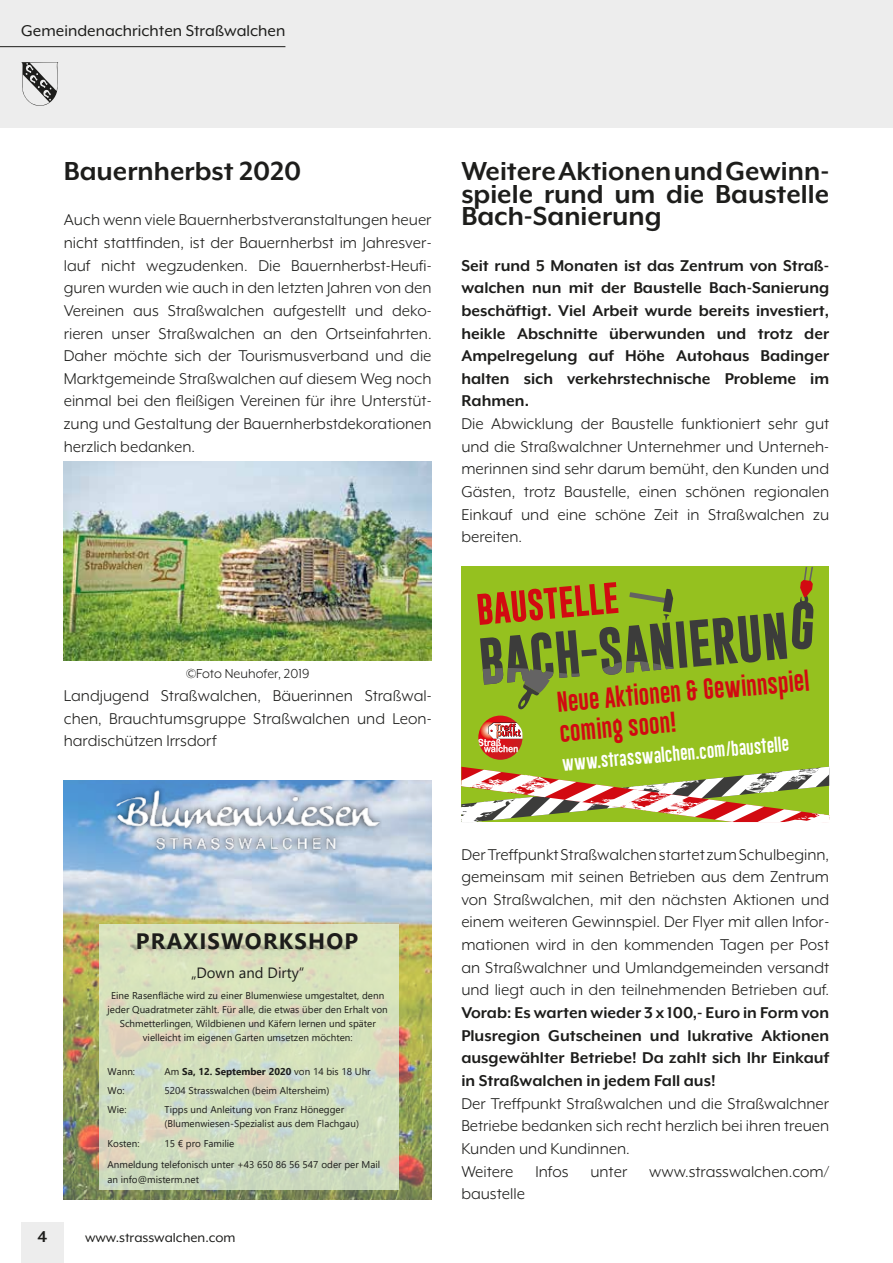
<style>
.page{position:relative;width:893px;height:1263px;background:#fff}
.page>*{position:absolute;margin:0;border:0;box-sizing:border-box;transform-origin:0 0}
.t1{font:700 30px/22.6px "Mr Eaves XL Mod OT";color:#1d1d1b;text-align:justify}
.t2{font:700 22.2px "Segoe UI";letter-spacing:.055em;color:#1d1d1b}
.t3{font:21px/30px "Gobold Lowplus";color:#d10a11}
.t4{font:18px/22.6px "Mr Eaves XL Mod OT";color:#1d1d1b;text-align:justify}
.t5{font:700 18px/22.6px "Mr Eaves XL Mod OT";color:#1d1d1b;text-align:justify}
.t6{font:18px "Mr Eaves XL Mod OT";color:#1d1d1b}
.t7{font:15px "Gobold Lowplus";color:#fff}
.t8{font:15px "Mr Eaves XL Mod OT";color:#1d1d1b}
.t9{font:15px "Mr Eaves XL Mod OT";color:#1d1d1b}
.t10{font:14.85px "Segoe UI";color:#1d1d1b}
.t11{font:9.9px/14.2px "Segoe UI";color:#1d1d1b}
.t12{font:700 9.9px "Segoe UI";letter-spacing:.005em;color:#1d1d1b}
.s1{font-weight:400}
</style>
<div class="page">
<div style="left:0;top:0;width:893px;height:128px;background:#ededed"></div>
<hr style="left:0;top:46px;width:285px;height:1px;background:#1d1d1b">
<div style="left:21px;top:1222px;width:43px;height:41px;background:#ededed"></div>
<svg style="left:21px;top:62px;width:37px;height:44px"></svg>
<div style="left:461px;top:567px;width:368px;height:255px;background:#95c11f"></div>
<svg style="left:477px;top:567px;width:337px;height:143px"></svg>
<svg style="left:461px;top:766px;width:368px;height:56px"></svg>
<svg style="left:478px;top:715px;width:44px;height:45px"></svg>
<svg style="left:478px;top:722px;width:45px;height:30px"></svg>
<img style="left:64px;top:461px;width:368px;height:200px">
<img style="left:64px;top:781px;width:368px;height:418px">
<div style="left:99px;top:924px;width:299px;height:266px;background:#e2f0d9;opacity:.8"></div>
<img style="left:105px;top:938px;width:290px;height:19px">
<img style="left:98px;top:781px;width:295px;height:97px">
<img style="left:108px;top:781px;width:276px;height:88px">
<p class="t6" style="left:21px;top:21px;width:266px">Gemeindenachrichten Straßwalchen</p>
<h1 class="t1" style="left:64px;top:160px;width:239px">Bauernherbst 2020</h1>
<p class="t4" style="left:64px;top:209px;width:369px">Auch wenn viele Bauernherbstveranstaltungen heuer nicht stattfinden, ist der Bauernherbst im Jahresver&shy;lauf nicht wegzudenken. Die Bauernherbst-Heufi&shy;guren wurden wie auch in den letzten Jahren von den Vereinen aus Straßwalchen aufgestellt und deko&shy;rieren unser Straßwalchen an den Ortseinfahrten.<br>Daher möchte sich der Tourismusverband und die Marktgemeinde Straßwalchen auf diesem Weg noch einmal bei den fleißigen Vereinen für ihre Unterstüt&shy;zung und Gestaltung der Bauernherbstdekorationen herzlich bedanken.</p>
<h1 class="t1" style="left:461px;top:160px;width:369px">Weitere Aktionen und Gewinn&shy;spiele rund um die Baustelle Bach-Sanierung</h1>
<p class="t5" style="left:461px;top:254px;width:369px">Seit rund 5 Monaten ist das Zentrum von Straß&shy;walchen nun mit der Baustelle Bach-Sanierung beschäftigt. Viel Arbeit wurde bereits investiert, heikle Abschnitte überwunden und trotz der Ampelregelung auf Höhe Autohaus Badinger halten sich verkehrstechnische Probleme im Rahmen.</p>
<p class="t4" style="left:461px;top:412px;width:369px">Die Abwicklung der Baustelle funktioniert sehr gut und die Straßwalchner Unternehmer und Unterneh&shy;merinnen sind sehr darum bemüht, den Kunden und Gästen, trotz Baustelle, einen schönen regionalen Einkauf und eine schöne Zeit in Straßwalchen zu bereiten.</p>
<p class="t9" style="left:186px;top:666px;width:125px">©Foto Neuhofer, 2019</p>
<p class="t4" style="left:64px;top:684px;width:369px">Landjugend Straßwalchen, Bäuerinnen Straßwal&shy;chen, Brauchtumsgruppe Straßwalchen und Leon&shy;hardischützen Irrsdorf</p>
<p class="t3" style="left:556px;top:689px;width:255px;rotate:-5deg">Neue Aktionen &amp; Gewinnspiel coming soon!</p>
<p class="t7" style="left:561px;top:754px;width:229px;rotate:-5deg">www.strasswalchen.com/baustelle</p>
<p class="t2" style="left:136px;top:925px;width:224px">PRAXISWORKSHOP</p>
<p class="t10" style="left:191px;top:961px;width:115px">„Down and Dirty“</p>
<p class="t11" style="left:108px;top:987px;width:282px;text-align:center">Eine Rasenfläche wird zu einer Blumenwiese umgestaltet, denn jeder Quadratmeter zählt. Für alle, die etwas über den Erhalt von Schmetterlingen, Wildbienen und Käfern lernen und später vielleicht im eigenen Garten umsetzen möchten:</p>
<p class="t11" style="left:108px;top:1064px;width:29px">Wann:</p>
<p class="t12" style="left:165px;top:1064px;width:208px"><span class="s1">Am</span> Sa, 12. September 2020 <span class="s1">von 14 bis 18 Uhr</span></p>
<p class="t11" style="left:108px;top:1083px;width:19px">Wo:</p>
<p class="t11" style="left:165px;top:1083px;width:166px">5204 Strasswalchen (beim Altersheim)</p>
<p class="t11" style="left:108px;top:1102px;width:20px">Wie:</p>
<p class="t11" style="left:165px;top:1102px;width:196px">Tipps und Anleitung von Franz Hönegger (Blumenwiesen-Spezialist aus dem Flachgau)</p>
<p class="t11" style="left:108px;top:1135px;width:33px">Kosten:</p>
<p class="t11" style="left:108px;top:1132px;width:274px;line-height:21.6px;text-indent:57px">15 € pro Familie<br>Anmeldung telefonisch unter +43 650 86 56 547 oder per Mail</p>
<p class="t11" style="left:108px;top:1171px;width:93px">an info@misterm.net</p>
<p class="t5" style="left:38px;top:1225px;width:11px">4</p>
<p class="t8" style="left:85px;top:1230px;width:152px">www.strasswalchen.com</p>
<p class="t4" style="left:461px;top:843px;width:369px">Der Treffpunkt Straßwalchen startet zum Schulbeginn, gemeinsam mit seinen Betrieben aus dem Zentrum von Straßwalchen, mit den nächsten Aktionen und einem weiteren Gewinnspiel. Der Flyer mit allen Infor&shy;mationen wird in den kommenden Tagen per Post an Straßwalchner und Umlandgemeinden versandt und liegt auch in den teilnehmenden Betrieben auf.</p>
<p class="t5" style="left:461px;top:1001px;width:369px">Vorab: Es warten wieder 3 x 100,- Euro in Form von Plusregion Gutscheinen und lukrative Aktionen ausgewählter Betriebe! Da zahlt sich Ihr Einkauf in Straßwalchen in jedem Fall aus!</p>
<p class="t4" style="left:461px;top:1092px;width:369px;text-align:left">Der Treffpunkt Straßwalchen und die Straßwalchner Betriebe bedanken sich recht herzlich bei ihren treuen Kunden und Kundinnen.<br>Weitere Infos unter www.strasswalchen.com/ baustelle</p>
</div>
